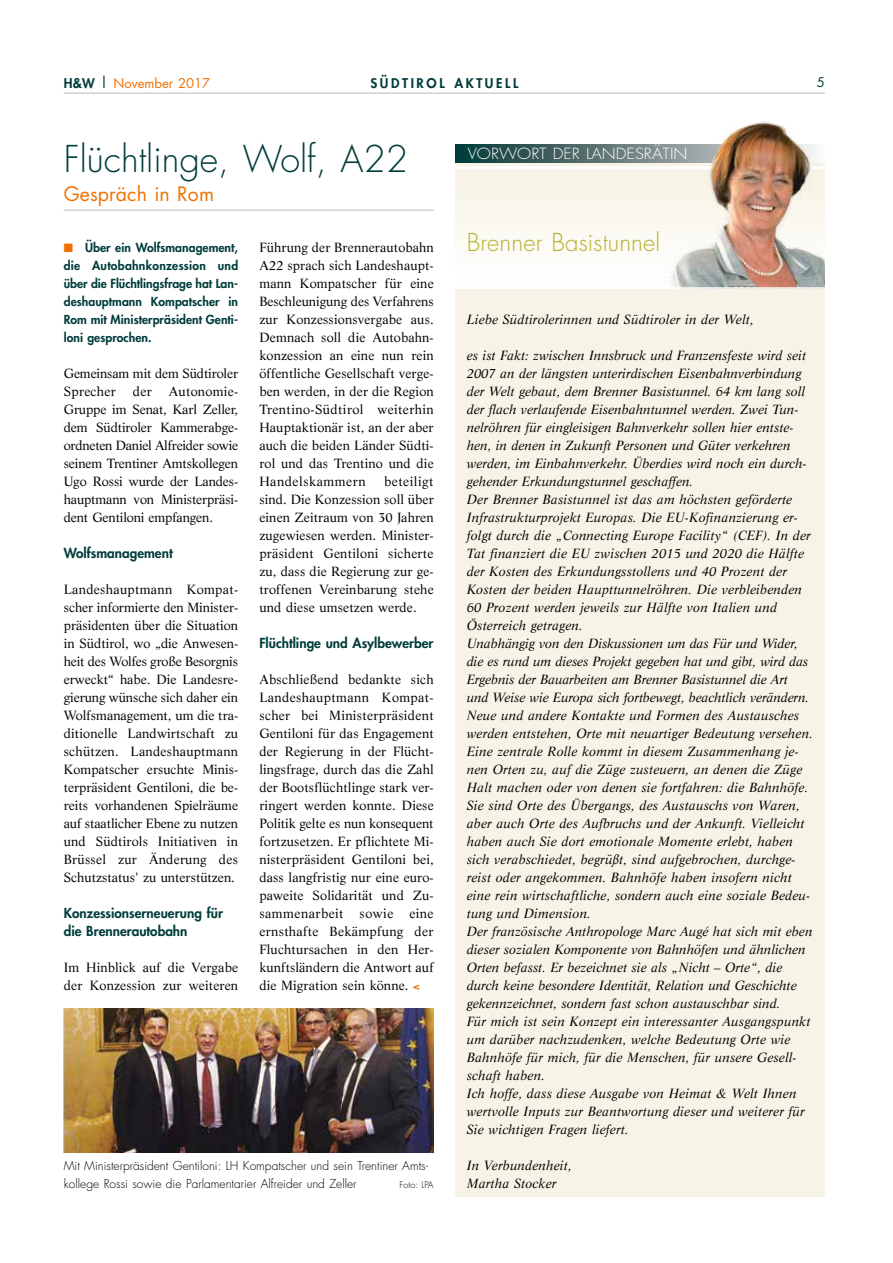
<style>
.page{position:relative;width:893px;height:1263px;background:#fff}
.page>*{position:absolute;margin:0;border:0;box-sizing:border-box;transform-origin:0 0}
.t1{font:300 36px "Futura";color:#003d3b}
.t2{font:300 24px "Futura";letter-spacing:.005em;color:#b5b02c}
.t3{font:19.5px "Futura";letter-spacing:.005em;color:#ee7203}
.t4{font:300 15px "Futura";color:#fff;scale:1.1 1}
.t5{font:800 13.5px/18px "Futura";color:#003d3b}
.t6{font:italic 13.05px/18px "Life LT Std";letter-spacing:.01em;color:#000}
.t7{font:13.05px/18px "Life";letter-spacing:.01em;color:#000;text-align:justify}
.t8{font:13.05px/18px "Life";letter-spacing:-.01em;color:#000}
.t9{font:13.05px "Futura";color:#ee7203}
.t10{font:800 13.05px "Futura";letter-spacing:.2em;color:#003d3b}
.t11{font:13.05px "Futura";color:#003d3b}
.t12{font:800 12.15px/18px "Futura";letter-spacing:.005em;color:#003d3b;text-align:justify}
.t13{font:300 12px/18px "Futura";color:#000}
.t14{font:300 9px "Futura";color:#000}
.s1{font-weight:800;color:#003d3b}
.s2{font-size:15px;color:#003d3b}
.s3{color:#ee7203}
.s4{font-family:"Futura";font-weight:800;font-size:10.5px;color:#ee7203}
</style>
<div class="page">
<hr style="left:64px;top:210px;width:370px;height:1px;background:#bdb9b3">
<div style="left:455px;top:144px;width:370px;height:1052px;background:#f7f3e6"></div>
<div style="left:455px;top:180px;width:370px;height:108px;background:#fbf9f3"></div>
<hr style="left:455px;top:166px;width:370px;height:3px;background:#fff">
<svg style="left:455px;top:144px;width:209px;height:18px;background:#446363"></svg>
<img style="left:664px;top:121px;width:161px;height:166px">
<hr style="left:455px;top:287px;width:370px;height:2px;background:#fff">
<img style="left:64px;top:1008px;width:370px;height:144px">
<hr style="left:64px;top:93px;width:761px;height:1px;background:#bdb9b3">
<p class="t9" style="left:64px;top:74px;width:148px"><span class="s1">H&amp;W</span> <span class="s2">|</span> November 2017</p>
<p class="t10" style="left:370px;top:74px;width:149px">SÜDTIROL AKTUELL</p>
<p class="t11" style="left:817px;top:73px;width:10px">5</p>
<h1 class="t1" style="left:64px;top:135px;width:346px">Flüchtlinge, Wolf, A22</h1>
<h3 class="t3" style="left:64px;top:181px;width:152px">Gespräch in Rom</h3>
<p class="t12" style="left:64px;top:238px;width:176px"><span class="s3">■</span> Über ein Wolfsmanagement, die Autobahnkonzession und über die Flüchtlingsfrage hat Lan&shy;deshauptmann Kompatscher in Rom mit Ministerpräsident Genti&shy;loni gesprochen.</p>
<p class="t8" style="left:64px;top:364px;width:176px">Gemeinsam mit dem Südtiroler<br>Sprecher</p>
<p class="t7" style="left:259px;top:238px;width:176px">Führung der Brennerautobahn A22 sprach sich Landeshaupt&shy;mann Kompatscher für eine Beschleunigung des Verfahrens zur Konzessionsvergabe aus.<br>Demnach soll die Autobahn&shy;konzession an eine nun rein öffentliche Gesellschaft verge&shy;ben werden, in der die Region Trentino-Südtirol weiterhin Hauptaktionär ist, an der aber auch die beiden Länder Südti&shy;rol und das Trentino und die Handelskammern</p>
<p class="t7" style="left:133px;top:382px;width:20px">der</p>
<p class="t7" style="left:64px;top:382px;width:176px;text-indent:105px">Autonomie-Gruppe im Senat, Karl Zeller, dem Südtiroler Kammerabge&shy;ordneten Daniel Alfreider sowie seinem Trentiner Amtskollegen Ugo Rossi wurde der Landes&shy;hauptmann von Ministerpräsi&shy;dent Gentiloni empfangen.</p>
<p class="t5" style="left:64px;top:544px;width:110px">Wolfsmanagement</p>
<p class="t7" style="left:64px;top:580px;width:176px">Landeshauptmann Kompat&shy;scher informierte den Minister&shy;präsidenten über die Situation in Südtirol, wo „die Anwesen&shy;heit des Wolfes große Besorgnis erweckt“ habe. Die Landesre&shy;gierung wünsche sich daher ein Wolfsmanagement, um die tra&shy;ditionelle Landwirtschaft zu schützen. Landeshauptmann Kompatscher ersuchte Minis&shy;terpräsident Gentiloni, die be&shy;reits vorhandenen Spielräume auf staatlicher Ebene zu nutzen und Südtirols Initiativen in Brüssel zur Änderung des Schutzstatus' zu unterstützen.</p>
<p class="t5" style="left:64px;top:904px;width:161px">Konzessionserneuerung für die Brennerautobahn</p>
<p class="t7" style="left:64px;top:958px;width:176px">Im Hinblick auf die Vergabe der Konzession zur weiteren</p>
<p class="t7" style="left:259px;top:472px;width:176px;text-indent:125px">beteiligt sind. Die Konzession soll über einen Zeitraum von 30 Jahren zugewiesen werden. Minister&shy;präsident Gentiloni sicherte zu, dass die Regierung zur ge&shy;troffenen Vereinbarung stehe und diese umsetzen werde.</p>
<p class="t5" style="left:259px;top:634px;width:176px">Flüchtlinge und Asylbewerber</p>
<p class="t7" style="left:259px;top:670px;width:176px">Abschließend bedankte sich Landeshauptmann Kompat&shy;scher bei Ministerpräsident Gentiloni für das Engagement der Regierung in der Flücht&shy;lingsfrage, durch das die Zahl der Bootsflüchtlinge stark ver&shy;ringert werden konnte. Diese Politik gelte es nun konsequent fortzusetzen. Er pflichtete Mi&shy;nisterpräsident Gentiloni bei, dass langfristig nur eine euro&shy;paweite Solidarität und Zu&shy;sammenarbeit sowie eine ernsthafte Bekämpfung der Fluchtursachen in den Her&shy;kunftsländern die Antwort auf die Migration sein könne. <span class="s4">&lt;</span></p>
<p class="t13" style="left:64px;top:1157px;width:366px">Mit Ministerpräsident Gentiloni: LH Kompatscher und sein Trentiner Amts&shy;kollege Rossi sowie die Parlamentarier Alfreider und Zeller</p>
<p class="t14" style="left:400px;top:1179px;width:36px">Foto: LPA</p>
<p class="t4" style="left:468px;top:143px;width:201px">VORWORT DER LANDESRÄTIN</p>
<h2 class="t2" style="left:467px;top:227px;width:195px">Brenner Basistunnel</h2>
<p class="t6" style="left:467px;top:310px;width:288px">Liebe Südtirolerinnen und Südtiroler in der Welt,</p>
<p class="t6" style="left:467px;top:346px;width:348px">es ist Fakt: zwischen Innsbruck und Franzensfeste wird seit 2007 an der längsten unterirdischen Eisenbahnverbindung der Welt gebaut, dem Brenner Basistunnel. 64 km lang soll der flach verlaufende Eisenbahntunnel werden. Zwei Tun&shy;nelröhren für eingleisigen Bahnverkehr sollen hier entste&shy;hen, in denen in Zukunft Personen und Güter verkehren werden, im Einbahnverkehr. Überdies wird noch ein durch&shy;gehender Erkundungstunnel geschaffen.<br>Der Brenner Basistunnel ist das am höchsten geförderte Infrastrukturprojekt Europas. Die EU-Kofinanzierung er&shy;folgt durch die „Connecting Europe Facility“ (CEF). In der Tat finanziert die EU zwischen 2015 und 2020 die Hälfte der Kosten des Erkundungsstollens und 40 Prozent der Kosten der beiden Haupttunnelröhren. Die verbleibenden 60 Prozent werden jeweils zur Hälfte von Italien und Österreich getragen.<br>Unabhängig von den Diskussionen um das Für und Wider, die es rund um dieses Projekt gegeben hat und gibt, wird das Ergebnis der Bauarbeiten am Brenner Basistunnel die Art und Weise wie Europa sich fortbewegt, beachtlich verändern.<br>Neue und andere Kontakte und Formen des Austausches werden entstehen, Orte mit neuartiger Bedeutung versehen.<br>Eine zentrale Rolle kommt in diesem Zusammenhang je&shy;nen Orten zu, auf die Züge zusteuern, an denen die Züge Halt machen oder von denen sie fortfahren: die Bahnhöfe.<br>Sie sind Orte des Übergangs, des Austauschs von Waren, aber auch Orte des Aufbruchs und der Ankunft. Vielleicht haben auch Sie dort emotionale Momente erlebt, haben sich verabschiedet, begrüßt, sind aufgebrochen, durchge&shy;reist oder angekommen. Bahnhöfe haben insofern nicht eine rein wirtschaftliche, sondern auch eine soziale Bedeu&shy;tung und Dimension.<br>Der französische Anthropologe Marc Augé hat sich mit eben dieser sozialen Komponente von Bahnhöfen und ähnlichen Orten befasst. Er bezeichnet sie als „Nicht – Orte“, die durch keine besondere Identität, Relation und Geschichte gekennzeichnet, sondern fast schon austauschbar sind.<br>Für mich ist sein Konzept ein interessanter Ausgangspunkt um darüber nachzudenken, welche Bedeutung Orte wie Bahnhöfe für mich, für die Menschen, für unsere Gesell&shy;schaft haben.<br>Ich hoffe, dass diese Ausgabe von Heimat &amp; Welt Ihnen wertvolle Inputs zur Beantwortung dieser und weiterer für Sie wichtigen Fragen liefert.</p>
<p class="t6" style="left:467px;top:1156px;width:107px">In Verbundenheit,<br>Martha Stocker</p>
</div>
